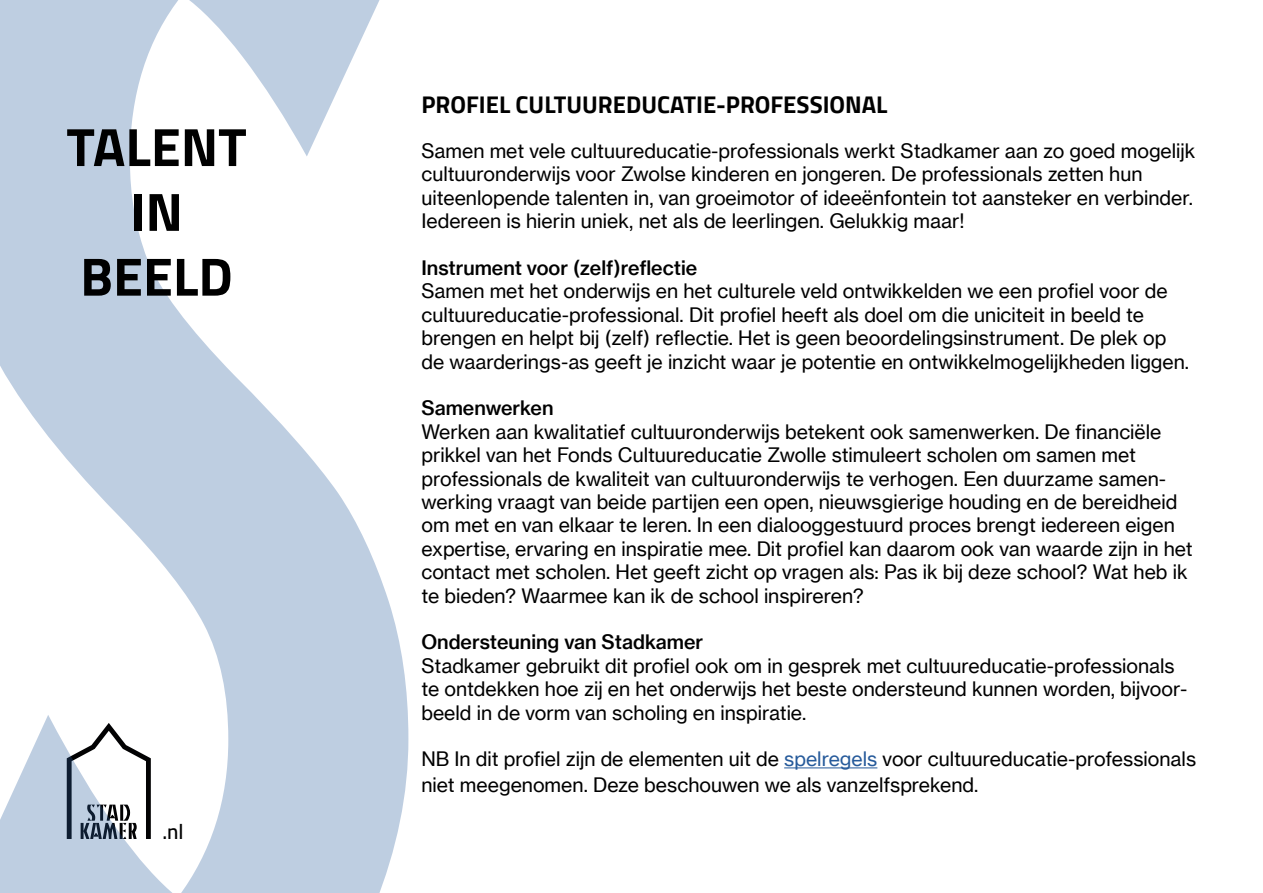
<style>
.page{position:relative;width:1263px;height:893px;background:#fff}
.page>*{position:absolute;margin:0;border:0;box-sizing:border-box;transform-origin:0 0}
.t1{font:700 54px/64.8px "Cairo";color:#000;text-align:center}
.t2{font:700 24px "Cairo";color:#000}
.t3{font:600 21px "Cairo";color:#000}
.t4{font:19.5px/23.4px "Neue Haas Grotesk Text Pro";color:#000}
.t5{font:500 19.5px "Neue Haas Grotesk Text Pro";color:#000}
.s1{color:#275b9b}
</style>
<div class="page">
<hr style="left:784px;top:767px;width:93px;height:1px;background:#275b9b">
<svg style="left:0;top:0;width:408px;height:893px;fill:#becee1"></svg>
<h1 class="t1" style="left:66px;top:115px;width:182px">TALENT<br>IN<br>BEELD</h1>
<p class="t3" style="left:162px;top:814px;width:23px">.nl</p>
<p class="t2" style="left:421px;top:91px;width:468px">PROFIEL CULTUUREDUCATIE-PROFESSIONAL</p>
<p class="t4" style="left:421px;top:139px;width:775px">Samen met vele cultuureducatie-professionals werkt Stadkamer aan zo goed mogelijk cultuuronderwijs voor Zwolse kinderen en jongeren. De professionals zetten hun uiteenlopende talenten in, van groeimotor of ideeënfontein tot aansteker en verbinder.<br>Iedereen is hierin uniek, net als de leerlingen. Gelukkig maar!</p>
<p class="t5" style="left:421px;top:256px;width:277px">Instrument voor (zelf)reflectie</p>
<p class="t4" style="left:421px;top:280px;width:769px">Samen met het onderwijs en het culturele veld ontwikkelden we een profiel voor de cultuureducatie-professional. Dit profiel heeft als doel om die uniciteit in beeld te brengen en helpt bij (zelf) reflectie. Het is geen beoordelingsinstrument. De plek op de waarderings-as geeft je inzicht waar je potentie en ontwikkelmogelijkheden liggen.</p>
<p class="t5" style="left:421px;top:396px;width:134px">Samenwerken</p>
<p class="t4" style="left:421px;top:420px;width:773px">Werken aan kwalitatief cultuuronderwijs betekent ook samenwerken. De financiële prikkel van het Fonds Cultuureducatie Zwolle stimuleert scholen om samen met professionals de kwaliteit van cultuuronderwijs te verhogen. Een duurzame samen&shy;werking vraagt van beide partijen een open, nieuwsgierige houding en de bereidheid om met en van elkaar te leren. In een dialooggestuurd proces brengt iedereen eigen expertise, ervaring en inspiratie mee. Dit profiel kan daarom ook van waarde zijn in het contact met scholen. Het geeft zicht op vragen als: Pas ik bij deze school? Wat heb ik te bieden? Waarmee kan ik de school inspireren?</p>
<p class="t5" style="left:421px;top:630px;width:283px">Ondersteuning van Stadkamer</p>
<p class="t4" style="left:421px;top:654px;width:767px">Stadkamer gebruikt dit profiel ook om in gesprek met cultuureducatie-professionals te ontdekken hoe zij en het onderwijs het beste ondersteund kunnen worden, bijvoor&shy;beeld in de vorm van scholing en inspiratie.</p>
<p class="t4" style="left:421px;top:747px;width:776px;line-height:25.2px">NB In dit profiel zijn de elementen uit de <span class="s1">spelregels</span> voor cultuureducatie-professionals niet meegenomen. Deze beschouwen we als vanzelfsprekend.</p>
</div>
